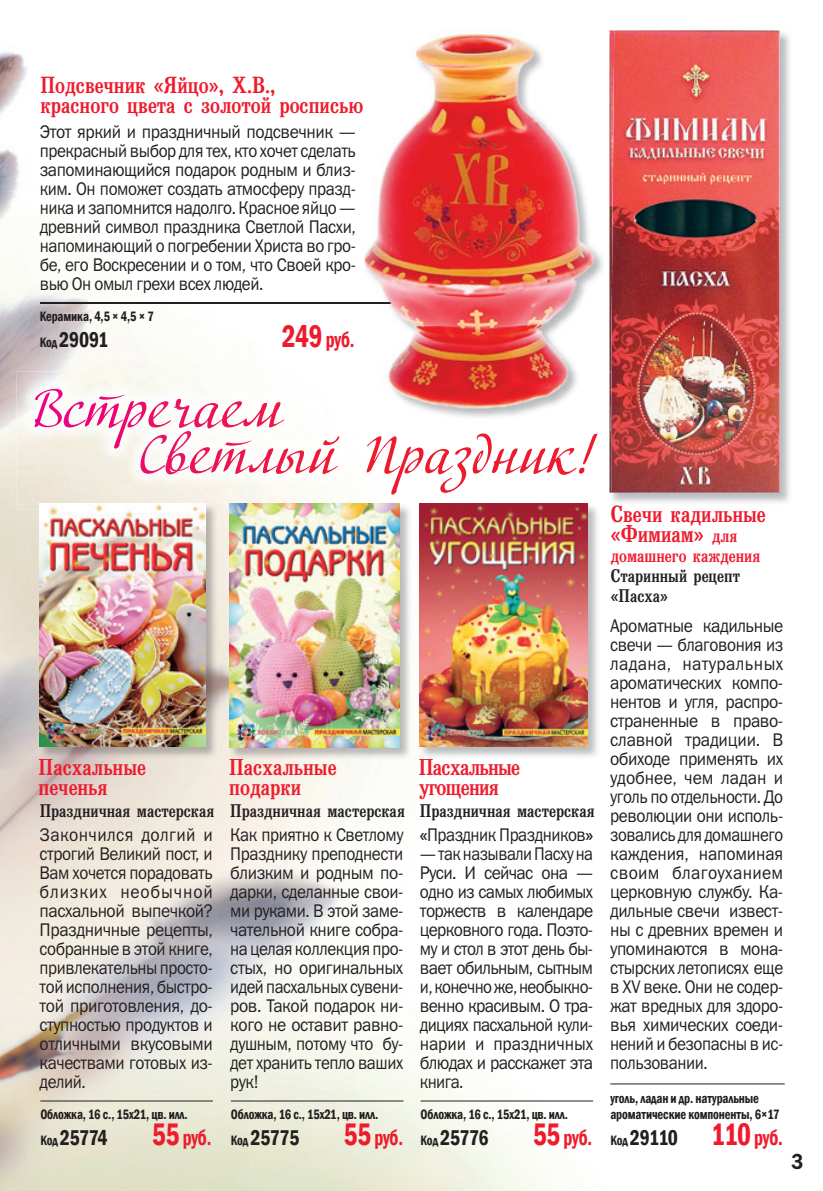
<style>
.page{position:relative;width:823px;height:1191px;background:#fff}
.page>*{position:absolute;margin:0;border:0;box-sizing:border-box;transform-origin:0 0}
.t1{font:23px/20px "Bruskovaya C";color:#ee1b2d}
.t2{font:23px/20px "Bruskovaya C";letter-spacing:-.03em;color:#ee1b2d}
.t3{font:600 condensed 22px "Franklin Gothic";letter-spacing:-.025em;color:#231f20;scale:.9 1}
.t4{font:600 condensed 22px "Franklin Gothic";letter-spacing:-.015em;color:#ee1b2d;scale:.85 1}
.t5{font:22px "Franklin Gothic Demi C";color:#231f20;scale:.9 1}
.t6{font:18.4px/19px "Franklin Gothic Book C";letter-spacing:-.025em;color:#231f20;text-align:justify;scale:.93 1}
.t7{font:18.4px/19px "Franklin Gothic Book C";letter-spacing:-.025em;color:#231f20;text-align:justify;scale:.9 1}
.t8{font:18.4px/19px "Franklin Gothic Book C";letter-spacing:-.025em;color:#231f20;text-align:justify;scale:.88 1}
.t9{font:18px/20px "Bruskovaya C";color:#231f20}
.t10{font:600 condensed 14px/16px "Franklin Gothic";letter-spacing:-.01em;color:#231f20;scale:.9 1}
.s1{font-size:14px}
.s2{font-size:32px}
.s3{color:#ee1a2e}
.s4{font-family:"Bruskovaya C";font-size:18px}
.s5{font-size:18px}
.s6{color:#ee1b2d}
</style>
<div class="page">
<img style="left:0;top:52px;width:25px;height:15px">
<img style="left:0;top:67px;width:363px;height:352px">
<img style="left:0;top:419px;width:66px;height:772px">
<img style="left:66px;top:759px;width:139px;height:432px">
<img style="left:41px;top:97px;width:321px;height:20px">
<img style="left:39px;top:759px;width:107px;height:16px">
<img style="left:611px;top:30px;width:179px;height:473px">
<img style="left:611px;top:30px;width:168px;height:462px">
<img style="left:17px;top:371px;width:581px;height:139px">
<img style="left:609px;top:431px;width:2px;height:61px">
<img style="left:31px;top:431px;width:566px;height:63px">
<svg style="left:35px;top:389px;width:275px;height:85px"></svg>
<hr style="left:40px;top:302px;width:371px;height:1px;background:#231f20">
<img style="left:609px;top:30px;width:5px;height:341px">
<img style="left:363px;top:371px;width:248px;height:60px">
<img style="left:364px;top:34px;width:241px;height:386px">
<hr style="left:610px;top:1083px;width:174px;height:1px;background:#231f20">
<hr style="left:40px;top:1100px;width:173px;height:1px;background:#231f20">
<hr style="left:231px;top:1100px;width:172px;height:1px;background:#231f20">
<hr style="left:420px;top:1100px;width:172px;height:1px;background:#231f20">
<img style="left:39px;top:503px;width:179px;height:256px">
<img style="left:39px;top:503px;width:166px;height:243px">
<img style="left:229px;top:503px;width:182px;height:257px">
<img style="left:230px;top:503px;width:169px;height:244px">
<img style="left:419px;top:503px;width:179px;height:256px">
<img style="left:419px;top:503px;width:168px;height:243px">
<p class="t1" style="left:40px;top:77px;width:324px">Подсвечник «Яйцо», Х.В.,<br>красного цвета с золотой росписью</p>
<p class="t6" style="left:40px;top:124px;width:341px">Этот яркий и праздничный подсвечник — прекрасный выбор для тех, кто хочет сделать запоминающийся подарок родным и близ&shy;ким. Он поможет создать атмосферу празд&shy;ника и запомнится надолго. Красное яйцо — древний символ праздника Светлой Пасхи, напоминающий о погребении Христа во гро&shy;бе, его Воскресении и о том, что Своей кро&shy;вью Он омыл грехи всех людей.</p>
<p class="t10" style="left:40px;top:308px;width:128px">Керамика, 4,5 × 4,5 × 7</p>
<p class="t3" style="left:40px;top:327px;width:78px"><span class="s1">Код</span> 29091</p>
<p class="t4" style="left:282px;top:327px;width:87px"><span class="s2">249</span> руб.</p>
<p class="t1" style="left:39px;top:759px;width:109px">Пасхальные печенья</p>
<p class="t1" style="left:229px;top:759px;width:109px"><span class="s3">П</span>асхальные подарки</p>
<p class="t2" style="left:418px;top:759px;width:103px">Пасхальные угощения</p>
<p class="t9" style="left:40px;top:803px;width:556px">Праздничная мастерская Праздничная мастерская Праздничная мастерская</p>
<p class="t6" style="left:40px;top:827px;width:188px">Закончился долгий и строгий Великий пост, и Вам хочется порадовать близких необычной пасхальной выпечкой?<br>Праздничные рецепты, собранные в этой книге, привлекательны просто&shy;той исполнения, быстро&shy;той приготовления, до&shy;ступностью продуктов и отличными вкусовыми качествами готовых из&shy;делий.</p>
<p class="t7" style="left:230px;top:827px;width:194px">Как приятно к Светлому Празднику преподнести близким и родным по&shy;дарки, сделанные свои&shy;ми руками. В этой заме&shy;чательной книге собра&shy;на целая коллекция про&shy;стых, но оригинальных идей пасхальных сувени&shy;ров. Такой подарок ни&shy;кого не оставит равно&shy;душным, потому что бу&shy;дет хранить тепло ваших рук!</p>
<p class="t7" style="left:419px;top:827px;width:194px"><span class="s4">«</span>Праздник Праздников<span class="s4">»</span></p>
<p class="t8" style="left:419px;top:846px;width:198px">— так называли Пасху на Руси. И сейчас она — одно из самых любимых торжеств в календаре церковного года. Поэто&shy;му и стол в этот день бы&shy;вает обильным, сытным и, конечно же, необыкно&shy;венно красивым. О тра&shy;дициях пасхальной кули&shy;нарии и праздничных блюдах и расскажет эта книга.</p>
<p class="t10" style="left:40px;top:1106px;width:165px">Обложка, 16 с., 15х21, цв. илл.</p>
<p class="t3" style="left:40px;top:1124px;width:76px"><span class="s1">Код</span> 25774</p>
<p class="t4" style="left:152px;top:1124px;width:71px"><span class="s2">55</span> руб.</p>
<p class="t10" style="left:231px;top:1106px;width:165px">Обложка, 16 с., 15х21, цв. илл.</p>
<p class="t3" style="left:231px;top:1124px;width:78px"><span class="s1">Код</span> 25775</p>
<p class="t4" style="left:343px;top:1124px;width:71px"><span class="s2">55</span> руб.</p>
<p class="t10" style="left:420px;top:1106px;width:165px">Обложка, 16 с., 15х21, цв. илл.</p>
<p class="t3" style="left:420px;top:1124px;width:77px"><span class="s1">Код</span> 25776</p>
<p class="t4" style="left:532px;top:1124px;width:71px"><span class="s2">55</span> руб.</p>
<p class="t1" style="left:610px;top:505px;width:156px"><span class="s3">С</span>вечи кадильные «Фимиам» <span class="s5">для</span></p>
<p class="t9" style="left:610px;top:547px;width:151px"><span class="s6">домашнего каждения<br></span>Старинный рецепт «Пасха»</p>
<p class="t6" style="left:609px;top:618px;width:187px">Ароматные кадильные свечи — благовония из ладана, натуральных ароматических компо&shy;нентов и угля, распро&shy;страненные в право&shy;славной традиции. В обиходе применять их удобнее, чем ладан и уголь по отдельности. До революции они исполь&shy;зовались для домашнего каждения, напоминая своим благоуханием церковную службу. Ка&shy;дильные свечи извест&shy;ны с древних времен и упоминаются в мона&shy;стырских летописях еще в XV веке. Они не содер&shy;жат вредных для здоро&shy;вья химических соеди&shy;нений и безопасны в ис&shy;пользовании.</p>
<p class="t10" style="left:610px;top:1090px;width:189px">уголь, ладан и др. натуральные ароматические компоненты, 6×17</p>
<p class="t3" style="left:610px;top:1124px;width:77px"><span class="s1">Код</span> 29110</p>
<p class="t4" style="left:710px;top:1124px;width:86px"><span class="s2">110</span> руб.</p>
<p class="t5" style="left:790px;top:1154px;width:15px">3</p>
</div>
